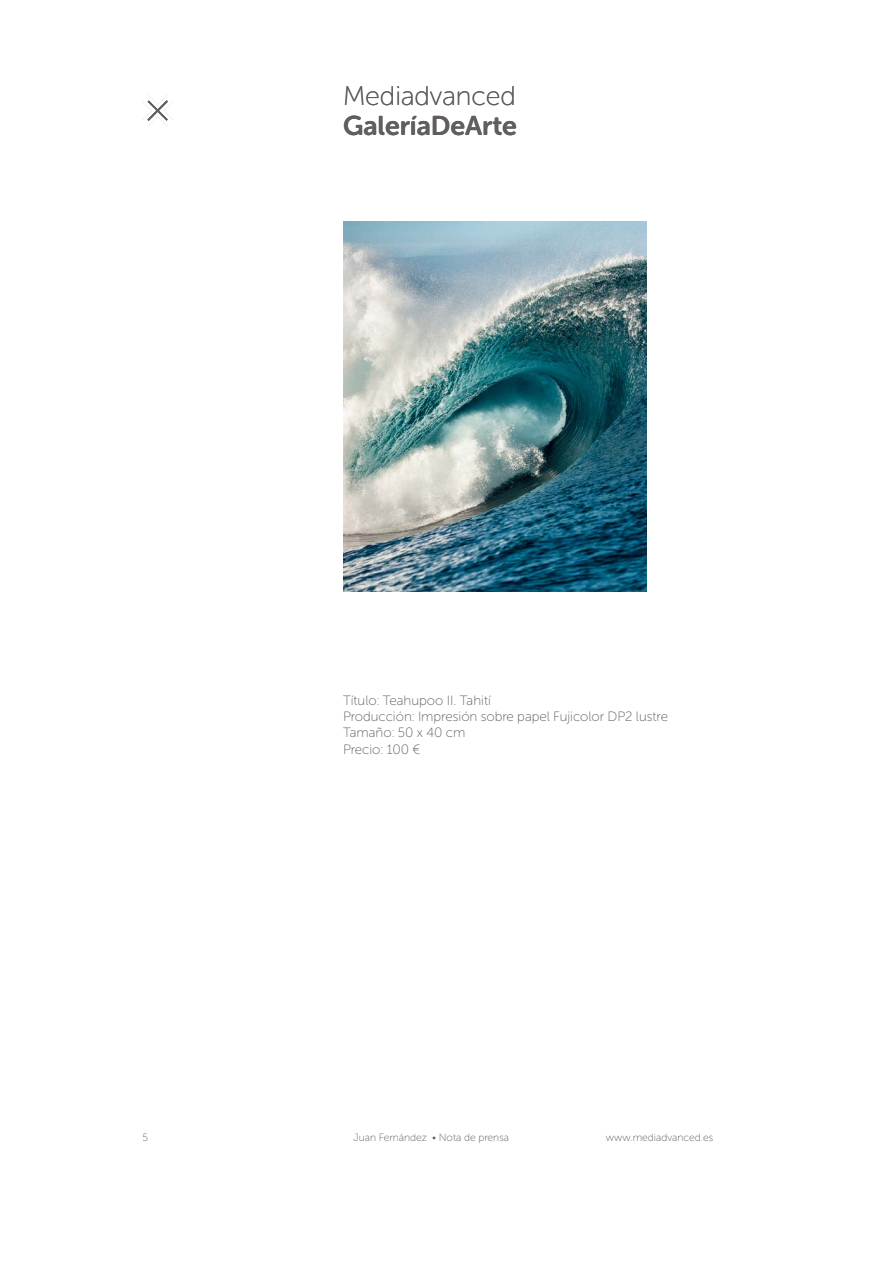
<style>
.page{position:relative;width:893px;height:1263px;background:#fff}
.page>*{position:absolute;margin:0;border:0;box-sizing:border-box;transform-origin:0 0}
.t1{font:27px "Museo Sans Rounded 700";color:#625d5f}
.t2{font:27px "Museo Sans Rounded 100";color:#625d5f}
.t3{font:13.5px/16.2px "Museo Sans Rounded 100";color:#625d5f}
.t4{font:10.5px "Museo Sans Rounded 100";color:#625d5f}
</style>
<div class="page">
<svg style="left:142px;top:95px;width:32px;height:31px"></svg>
<img style="left:343px;top:221px;width:304px;height:370px">
<h1 class="t2" style="left:343px;top:82px;width:174px">Mediadvanced</h1>
<h1 class="t1" style="left:343px;top:111px;width:175px">GaleríaDeArte</h1>
<p class="t3" style="left:343px;top:692px;width:326px">Título: Teahupoo II. Tahití<br>Producción: Impresión sobre papel Fujicolor DP2 lustre<br>Tamaño: 50 x 40 cm<br>Precio: 100 €</p>
<p class="t4" style="left:143px;top:1132px;width:7px">5</p>
<p class="t4" style="left:354px;top:1132px;width:157px">Juan Fernández • Nota de prensa</p>
<p class="t4" style="left:606px;top:1132px;width:109px">www.mediadvanced.es</p>
</div>
